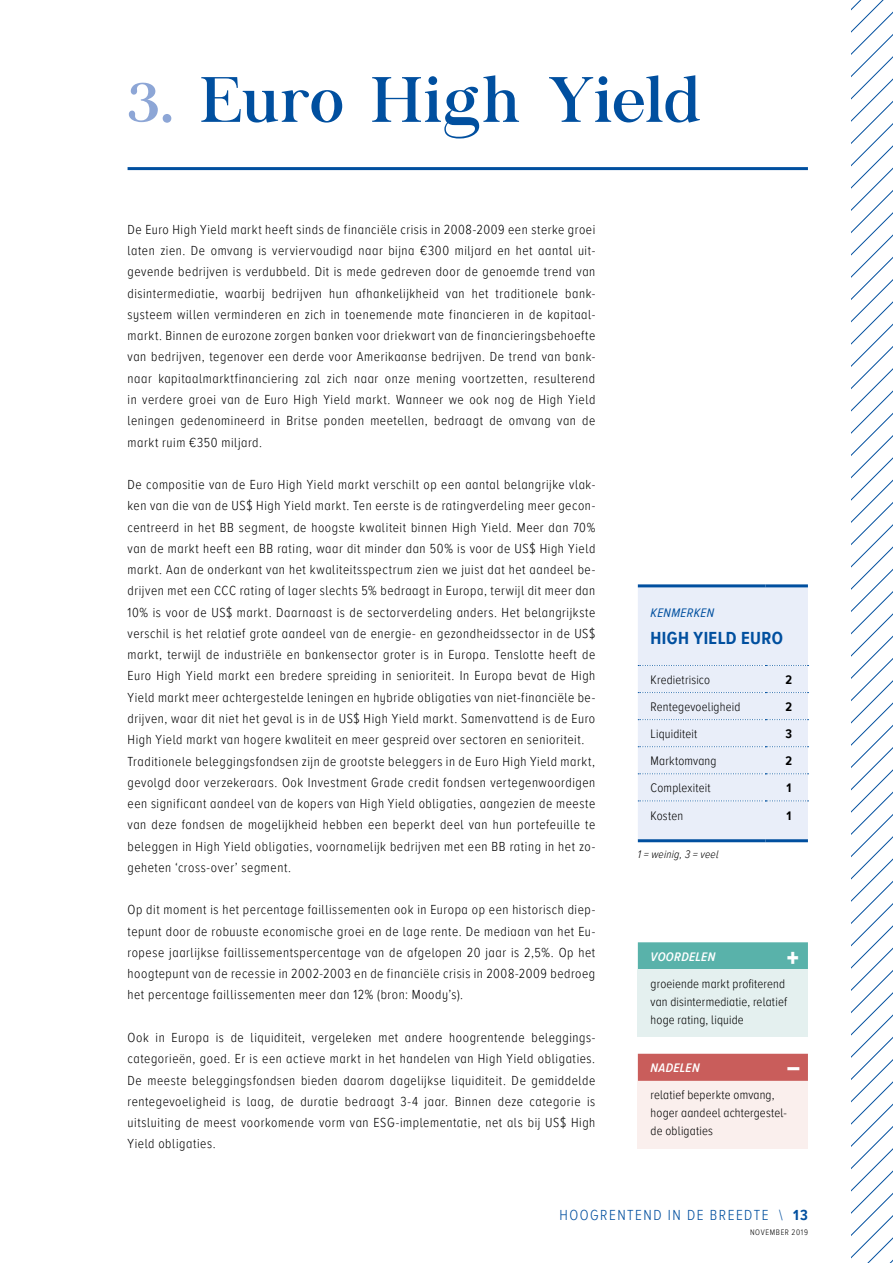
<style>
.page{position:relative;width:893px;height:1263px;background:#fff}
.page>*{position:absolute;margin:0;border:0;box-sizing:border-box;transform-origin:0 0}
.t1{font:63px "Chapaza";letter-spacing:.015em;color:#004f9f}
.t2{font:900 27px "Proxima Nova A Cond";color:#fff}
.t3{font:900 25.5px "Proxima Nova A Cond";color:#fff}
.t4{font:700 18px "Proxima Nova A Cond";letter-spacing:.025em;color:#004f9f}
.t5{font:300 15px "Proxima Nova A Cond";letter-spacing:.1em;color:#004f9f}
.t6{font:300 13.5px/21.3px "Proxima Nova A Cond";letter-spacing:.04em;color:#000;text-align:justify}
.t7{font:300 12.75px/18px "Proxima Nova A Cond";letter-spacing:.015em;color:#000}
.t8{font:italic 600 12.75px "Proxima Nova A Cond";letter-spacing:.03em;color:#fff}
.t9{font:italic 12.75px "Proxima Nova A Cond";letter-spacing:.025em;color:#004f9f}
.t10{font:700 12.75px "Proxima Nova A Cond";color:#000}
.t11{font:italic 300 11.25px "Proxima Nova A Cond";letter-spacing:.025em;color:#000}
.t12{font:300 8.25px "Proxima Nova A Cond";letter-spacing:.08em;color:#000}
.s1{color:#8da6d6}
.s2{font-weight:700}
</style>
<div class="page">
<svg style="left:851px;top:878px;width:42px;height:385px"></svg>
<hr style="left:638px;top:584px;width:127px;height:3px;background:#004f9f">
<hr style="left:765px;top:584px;width:43px;height:3px;background:#004f9f">
<hr style="left:638px;top:839px;width:127px;height:3px;background:#004f9f">
<hr style="left:765px;top:839px;width:43px;height:3px;background:#004f9f">
<div style="left:638px;top:586px;width:170px;height:255px;background:#e9eef9"></div>
<div style="left:638px;top:942px;width:170px;height:27px;background:#59b2aa"></div>
<div style="left:638px;top:969px;width:170px;height:68px;background:#e4f0ef"></div>
<div style="left:638px;top:1054px;width:170px;height:27px;background:#c95d5b"></div>
<div style="left:638px;top:1081px;width:170px;height:67px;background:#faefed"></div>
<hr style="left:128px;top:167px;width:680px;height:3px;background:#004f9f">
<h1 class="t1" style="left:128px;top:63px;width:575px"><span class="s1">3.</span> Euro High Yield</h1>
<p class="t6" style="left:128px;top:218px;width:469px">De Euro High Yield markt heeft sinds de financiële crisis in 2008-2009 een sterke groei laten zien. De omvang is verviervoudigd naar bijna €300 miljard en het aantal uit&shy;gevende bedrijven is verdubbeld. Dit is mede gedreven door de genoemde trend van disintermediatie, waarbij bedrijven hun afhankelijkheid van het traditionele bank&shy;systeem willen verminderen en zich in toenemende mate financieren in de kapitaal&shy;markt. Binnen de eurozone zorgen banken voor driekwart van de financieringsbehoefte van bedrijven, tegenover een derde voor Amerikaanse bedrijven. De trend van bank&shy;naar kapitaalmarktfinanciering zal zich naar onze mening voortzetten, resulterend in verdere groei van de Euro High Yield markt. Wanneer we ook nog de High Yield leningen gedenomineerd in Britse ponden meetellen, bedraagt de omvang van de markt ruim €350 miljard.</p>
<p class="t6" style="left:128px;top:473px;width:469px;text-align:left">De compositie van de Euro High Yield markt verschilt op een aantal belangrijke vlak&shy;ken van die van de US$ High Yield markt. Ten eerste is de ratingverdeling meer gecon&shy;centreerd in het BB segment, de hoogste kwaliteit binnen High Yield. Meer dan 70% van de markt heeft een BB rating, waar dit minder dan 50% is voor de US$ High Yield markt. Aan de onderkant van het kwaliteitsspectrum zien we juist dat het aandeel be&shy;drijven met een CCC rating of lager slechts 5% bedraagt in Europa, terwijl dit meer dan 10% is voor de US$ markt. Daarnaast is de sectorverdeling anders. Het belangrijkste verschil is het relatief grote aandeel van de energie- en gezondheidssector in de US$ markt, terwijl de industriële en bankensector groter is in Europa. Tenslotte heeft de Euro High Yield markt een bredere spreiding in senioriteit. In Europa bevat de High Yield markt meer achtergestelde leningen en hybride obligaties van niet-financiële be&shy;drijven, waar dit niet het geval is in de US$ High Yield markt. Samenvattend is de Euro High Yield markt van hogere kwaliteit en meer gespreid over sectoren en senioriteit.<br>Traditionele beleggingsfondsen zijn de grootste beleggers in de Euro High Yield markt, gevolgd door verzekeraars. Ook Investment Grade credit fondsen vertegenwoordigen een significant aandeel van de kopers van High Yield obligaties, aangezien de meeste van deze fondsen de mogelijkheid hebben een beperkt deel van hun portefeuille te beleggen in High Yield obligaties, voornamelijk bedrijven met een BB rating in het zo&shy;geheten ‘cross-over’ segment.</p>
<p class="t6" style="left:128px;top:898px;width:469px">Op dit moment is het percentage faillissementen ook in Europa op een historisch diep&shy;tepunt door de robuuste economische groei en de lage rente. De mediaan van het Eu&shy;ropese jaarlijkse faillissementspercentage van de afgelopen 20 jaar is 2,5%. Op het hoogtepunt van de recessie in 2002-2003 en de financiële crisis in 2008-2009 bedroeg het percentage faillissementen meer dan 12% (bron: Moody’s).</p>
<p class="t6" style="left:128px;top:1026px;width:469px">Ook in Europa is de liquiditeit, vergeleken met andere hoogrentende beleggings&shy;categorieën, goed. Er is een actieve markt in het handelen van High Yield obligaties.<br>De meeste beleggingsfondsen bieden daarom dagelijkse liquiditeit. De gemiddelde rentegevoeligheid is laag, de duratie bedraagt 3-4 jaar. Binnen deze categorie is uitsluiting de meest voorkomende vorm van ESG-implementatie, net als bij US$ High Yield obligaties.</p>
<p class="t9" style="left:651px;top:604px;width:65px">KENMERKEN</p>
<h3 class="t4" style="left:651px;top:625px;width:134px">HIGH YIELD EURO</h3>
<p class="t7" style="left:651px;top:670px;width:61px">Kredietrisico</p>
<p class="t10" style="left:785px;top:670px;width:8px">2</p>
<p class="t7" style="left:651px;top:697px;width:91px">Rentegevoeligheid</p>
<p class="t10" style="left:785px;top:697px;width:8px">2</p>
<p class="t7" style="left:651px;top:724px;width:48px">Liquiditeit</p>
<p class="t10" style="left:785px;top:725px;width:8px">3</p>
<p class="t7" style="left:651px;top:751px;width:67px">Marktomvang</p>
<p class="t10" style="left:785px;top:752px;width:8px">2</p>
<p class="t7" style="left:651px;top:778px;width:62px">Complexiteit</p>
<p class="t10" style="left:786px;top:779px;width:6px">1</p>
<p class="t7" style="left:651px;top:805px;width:34px">Kosten</p>
<p class="t10" style="left:786px;top:806px;width:6px">1</p>
<p class="t11" style="left:638px;top:846px;width:82px">1 = weinig, 3 = veel</p>
<p class="t8" style="left:651px;top:947px;width:66px">VOORDELEN</p>
<h2 class="t2" style="left:787px;top:938px;width:14px">+</h2>
<p class="t7" style="left:651px;top:974px;width:138px">groeiende markt profiterend van disintermediatie, relatief hoge rating, liquide</p>
<p class="t8" style="left:651px;top:1059px;width:50px">NADELEN</p>
<h3 class="t3" style="left:787px;top:1050px;width:15px">–</h3>
<p class="t7" style="left:651px;top:1085px;width:138px">relatief beperkte omvang, hoger aandeel achtergestel&shy;de obligaties</p>
<p class="t5" style="left:560px;top:1204px;width:250px">HOOGRENTEND IN DE BREEDTE \ <span class="s2">13</span></p>
<p class="t12" style="left:750px;top:1227px;width:59px">NOVEMBER 2019</p>
</div>
